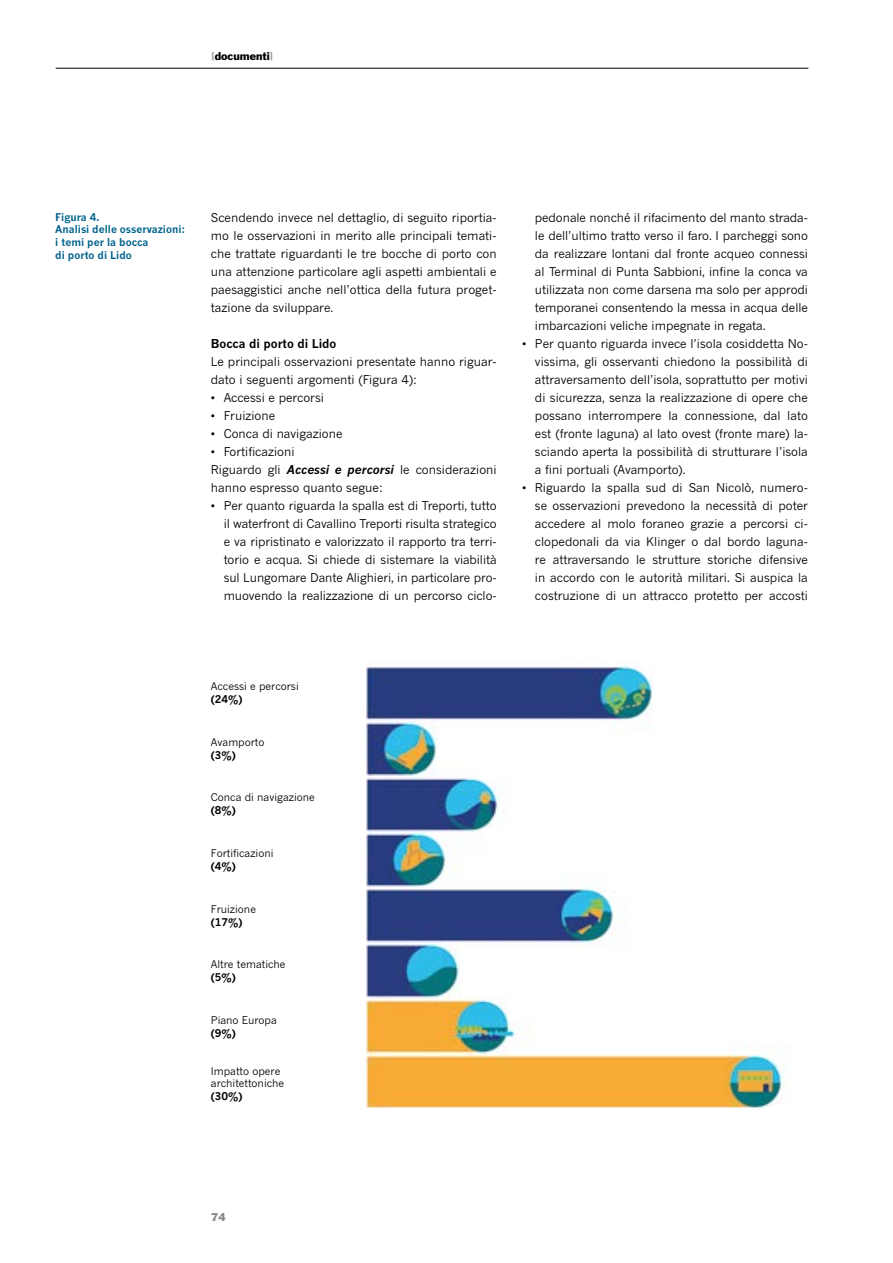
<style>
.page{position:relative;width:893px;height:1263px;background:#fff}
.page>*{position:absolute;margin:0;border:0;box-sizing:border-box;transform-origin:0 0}
.t1{font:12px/18px "News Gothic";color:#000;text-align:justify}
.t2{font:700 12px "News Gothic";color:#000}
.t3{font:10.5px/12.8px "News Gothic";color:#000}
.t4{font:700 10.5px/12.8px "News Gothic";color:#00628d}
.t5{font:700 10.5px "News Gothic";color:#000}
.t6{font:10.5px "Franklin Gothic";color:#000}
.t7{font:10.5px "Franklin Gothic";color:#87888a}
.s1{color:#9c9e9f}
.s2{font-weight:700;font-style:italic}
</style>
<div class="page">
<img style="left:367px;top:665px;width:418px;height:442px">
<hr style="left:56px;top:68px;width:752px;height:1px;background:#000">
<p class="t6" style="left:211px;top:49px;width:63px"><span class="s1">[</span>documenti<span class="s1">]</span></p>
<p class="t4" style="left:55px;top:210px;width:132px">Figura 4.<br>Analisi delle osservazioni: i temi per la bocca<br>di porto di Lido</p>
<p class="t1" style="left:211px;top:208px;width:287px">Scendendo invece nel dettaglio, di seguito riportia&shy;mo le osservazioni in merito alle principali temati&shy;che trattate riguardanti le tre bocche di porto con una attenzione particolare agli aspetti ambientali e paesaggistici anche nell’ottica della futura proget&shy;tazione da sviluppare.</p>
<p class="t2" style="left:211px;top:336px;width:127px">Bocca di porto di Lido</p>
<p class="t1" style="left:211px;top:352px;width:287px">Le principali osservazioni presentate hanno riguar&shy;dato i seguenti argomenti (Figura 4):</p>
<p class="t1" style="left:211px;top:388px;width:115px">• Accessi e percorsi</p>
<p class="t1" style="left:211px;top:406px;width:66px">• Fruizione</p>
<p class="t1" style="left:211px;top:424px;width:133px">• Conca di navigazione</p>
<p class="t1" style="left:211px;top:442px;width:287px;text-align:left">• Fortificazioni<br>Riguardo gli <span class="s2">Accessi e percorsi</span> le considerazioni hanno espresso quanto segue:</p>
<p class="t1" style="left:224px;top:496px;width:275px;text-indent:-13px">• Per quanto riguarda la spalla est di Treporti, tutto il waterfront di Cavallino Treporti risulta strategico e va ripristinato e valorizzato il rapporto tra terri&shy;torio e acqua. Si chiede di sistemare la viabilità sul Lungomare Dante Alighieri, in particolare pro&shy;muovendo la realizzazione di un percorso ciclo-</p>
<p class="t1" style="left:535px;top:208px;width:274px">pedonale nonché il rifacimento del manto strada&shy;le dell’ultimo tratto verso il faro. I parcheggi sono da realizzare lontani dal fronte acqueo connessi al Terminal di Punta Sabbioni, infine la conca va utilizzata non come darsena ma solo per approdi temporanei consentendo la messa in acqua delle imbarcazioni veliche impegnate in regata.</p>
<p class="t1" style="left:535px;top:334px;width:275px;text-indent:-13px">• Per quanto riguarda invece l’isola cosiddetta No&shy;vissima, gli osservanti chiedono la possibilità di attraversamento dell’isola, soprattutto per motivi di sicurezza, senza la realizzazione di opere che possano interrompere la connessione, dal lato est (fronte laguna) al lato ovest (fronte mare) la&shy;sciando aperta la possibilità di strutturare l’isola a fini portuali (Avamporto).</p>
<p class="t1" style="left:535px;top:478px;width:275px;text-indent:-13px">• Riguardo la spalla sud di San Nicolò, numero&shy;se osservazioni prevedono la necessità di poter accedere al molo foraneo grazie a percorsi ci&shy;clopedonali da via Klinger o dal bordo laguna&shy;re attraversando le strutture storiche difensive in accordo con le autorità militari. Si auspica la costruzione di un attracco protetto per accosti</p>
<p class="t3" style="left:211px;top:680px;width:89px">Accessi e percorsi</p>
<p class="t5" style="left:211px;top:693px;width:33px">(24%)</p>
<p class="t3" style="left:211px;top:735px;width:55px">Avamporto</p>
<p class="t5" style="left:211px;top:748px;width:27px">(3%)</p>
<p class="t3" style="left:211px;top:791px;width:105px">Conca di navigazione</p>
<p class="t5" style="left:211px;top:804px;width:27px">(8%)</p>
<p class="t3" style="left:211px;top:847px;width:64px">Fortificazioni</p>
<p class="t5" style="left:211px;top:860px;width:27px">(4%)</p>
<p class="t3" style="left:211px;top:902px;width:47px">Fruizione</p>
<p class="t5" style="left:211px;top:915px;width:33px">(17%)</p>
<p class="t3" style="left:211px;top:958px;width:76px">Altre tematiche</p>
<p class="t5" style="left:211px;top:971px;width:27px">(5%)</p>
<p class="t3" style="left:211px;top:1014px;width:67px">Piano Europa</p>
<p class="t5" style="left:211px;top:1027px;width:27px">(9%)</p>
<p class="t3" style="left:211px;top:1064px;width:75px">Impatto opere architettoniche</p>
<p class="t5" style="left:211px;top:1090px;width:33px">(30%)</p>
<p class="t7" style="left:211px;top:1210px;width:17px">74</p>
</div>
